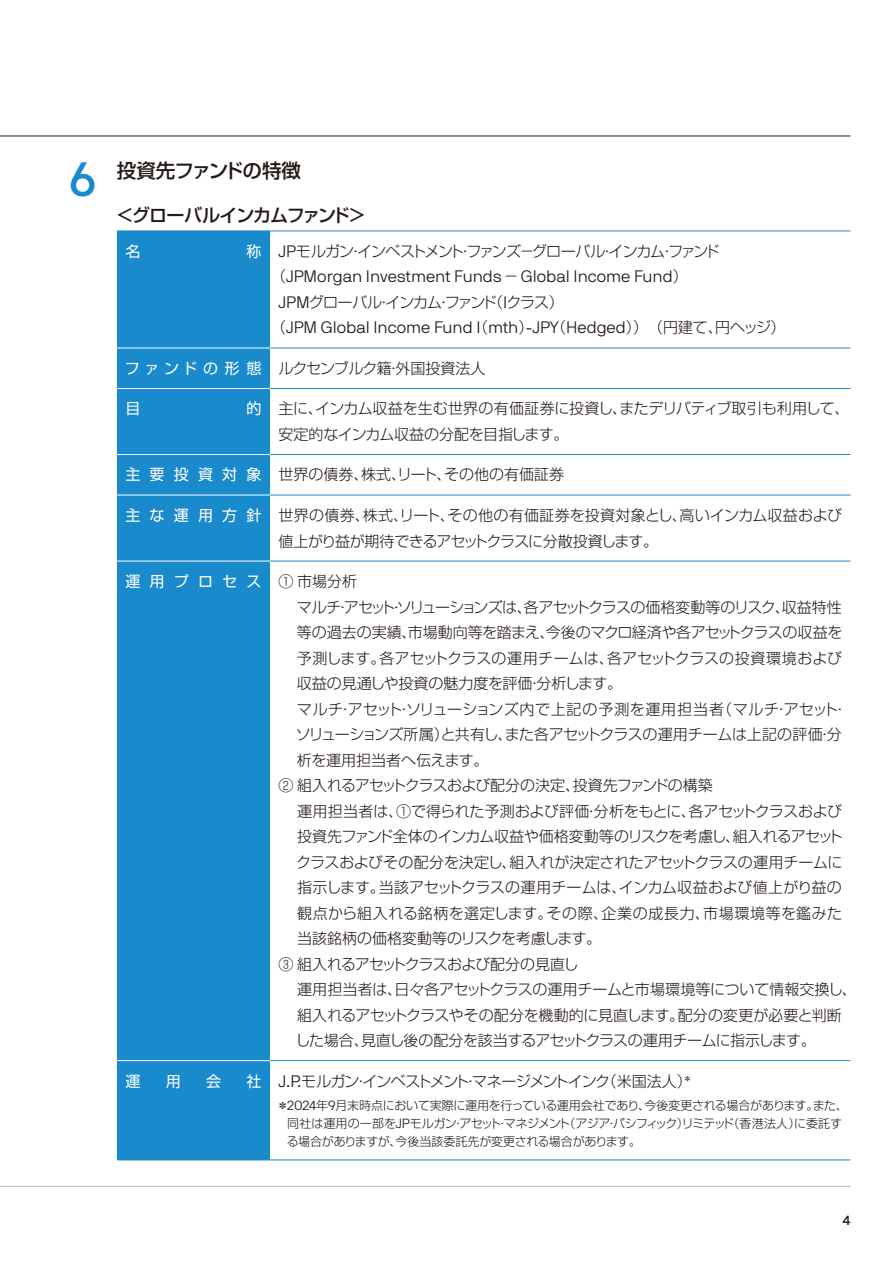
<style>
.page{position:relative;width:893px;height:1263px;background:#fff}
.page>*{position:absolute;margin:0;border:0;box-sizing:border-box;transform-origin:0 0}
.t1{font:47.85px "JPMAM Pro Med";color:#198acc}
.t2{font:500 19.5px "Shin Go Pr 5";letter-spacing:-.035em;color:#231916}
.t3{font:500 18px "Shin Go Pr 5";letter-spacing:-.06em;color:#231916}
.t4{font:16.5px "JPMAM Pro Lig";color:#231916}
.t5{font:300 15px/25.5px "Shin Go Pr 5";letter-spacing:-.02em;color:#231916}
.t6{font:300 15px "Shin Go Pr 5";color:#231916}
.t7{font:300 15px "Shin Go Pr 5";letter-spacing:-.055em;color:#231916}
.t8{font:300 15px "Shin Go Pr 5";letter-spacing:.03em;color:#231916}
.t9{font:300 15px "Shin Go Pr 5";letter-spacing:-.075em;color:#231916}
.t10{font:300 15px "Shin Go Pr 5";letter-spacing:.045em;color:#231916}
.t11{font:300 15px "Shin Go Pr 5";letter-spacing:-.065em;color:#231916}
.t12{font:300 15px "Shin Go Pr 5";letter-spacing:-.05em;color:#231916}
.t13{font:300 15px "Shin Go Pr 5";letter-spacing:-.07em;color:#231916}
.t14{font:15px "Shin Go Pr 5";letter-spacing:.615em;color:#fff}
.t15{font:13.2px "JPMAM Pro Med";color:#231916}
.t16{font:300 12px/18px "Shin Go Pr 5";letter-spacing:-.025em;color:#231916}
.s1{font-weight:400;color:#fff}
.s2{font-family:"JPMAM Pro Lig";font-weight:400;font-size:16.5px}
.s3{font-family:"Shin Go Pr 5";font-weight:300;font-size:15px}
.s4{font-weight:300;color:#231916}
.s5{font-family:"JPMAM Pro Lig";font-weight:400;font-size:13.2px}
</style>
<div class="page">
<hr style="left:0;top:1186px;width:850px;height:1px;background:#b5b5b4">
<hr style="left:0;top:136px;width:850px;height:1px;background:#231916">
<div style="left:117px;top:232px;width:153px;height:927px;background:#198acc"></div>
<hr style="left:117px;top:231px;width:153px;height:1px;background:#198acc">
<hr style="left:270px;top:231px;width:580px;height:1px;background:#198acc">
<hr style="left:270px;top:348px;width:580px;height:1px;background:#198acc">
<hr style="left:270px;top:388px;width:580px;height:1px;background:#198acc">
<hr style="left:270px;top:454px;width:580px;height:1px;background:#198acc">
<hr style="left:270px;top:495px;width:580px;height:1px;background:#198acc">
<hr style="left:270px;top:561px;width:580px;height:1px;background:#198acc">
<hr style="left:270px;top:1060px;width:580px;height:1px;background:#198acc">
<hr style="left:117px;top:1159px;width:153px;height:1px;background:#198acc">
<hr style="left:270px;top:1159px;width:580px;height:1px;background:#198acc">
<hr style="left:117px;top:348px;width:153px;height:1px;background:#fff">
<hr style="left:117px;top:388px;width:153px;height:1px;background:#fff">
<hr style="left:117px;top:454px;width:153px;height:1px;background:#fff">
<hr style="left:117px;top:495px;width:153px;height:1px;background:#fff">
<hr style="left:117px;top:561px;width:153px;height:1px;background:#fff">
<hr style="left:117px;top:1060px;width:153px;height:1px;background:#fff">
<h1 class="t1" style="left:69px;top:152px;width:28px">6</h1>
<h2 class="t2" style="left:117px;top:154px;width:186px">投資先ファンドの特徴</h2>
<p class="t3" style="left:116px;top:200px;width:251px">＜グローバルインカムファンド＞</p>
<p class="t14" style="left:125px;top:239px;width:16px">名</p>
<p class="t9" style="left:246px;top:239px;width:474px"><span class="s1">称</span> <span class="s2">JP</span>モルガン・インベストメント・ファンズ－グローバル・インカム・ファンド</p>
<p class="t4" style="left:271px;top:267px;width:418px"><span class="s3">（</span>JPMorgan Investment Funds <span class="s3">－</span> Global Income Fund<span class="s3">）</span></p>
<p class="t13" style="left:279px;top:290px;width:287px"><span class="s2">JPM</span>グローバル・インカム・ファンド（<span class="s2">I</span>クラス）</p>
<p class="t4" style="left:271px;top:318px;width:516px"><span class="s3">（</span>JPM Global Income Fund I<span class="s3">（</span>mth<span class="s3">）</span>-JPY<span class="s3">（</span>Hedged<span class="s3">））　（円建て、円ヘッジ）</span></p>
<p class="t5" style="left:125px;top:354px;width:362px"><span class="s1">ファンドの形態</span> ルクセンブルク籍・外国投資法人</p>
<p class="t14" style="left:125px;top:396px;width:16px">目</p>
<p class="t5" style="left:279px;top:395px;width:572px;text-indent:-32px"><span class="s1">的</span> 主に、インカム収益を生む世界の有価証券に投資し、またデリバティブ取引も利用して、安定的なインカム収益の分配を目指します。</p>
<p class="t6" style="left:125px;top:462px;width:440px"><span class="s1">主 要 投 資 対 象</span> 世界の債券、株式、リート、その他の有価証券</p>
<p class="t5" style="left:279px;top:501px;width:565px;text-indent:-153px"><span class="s1">主 な 運 用 方 針</span> 世界の債券、株式、リート、その他の有価証券を投資対象とし、高いインカム収益および値上がり益が期待できるアセットクラスに分散投資します。</p>
<p class="t14" style="left:125px;top:569px;width:233px">運用プロセス <span class="s4">①市場分析</span></p>
<p class="t7" style="left:297px;top:594px;width:547px">マルチ・アセット・ソリューションズは、各アセットクラスの価格変動等のリスク、収益特性</p>
<p class="t5" style="left:297px;top:618px;width:547px">等の過去の実績、市場動向等を踏まえ、今後のマクロ経済や各アセットクラスの収益を</p>
<p class="t5" style="left:297px;top:644px;width:547px">予測します。各アセットクラスの運用チームは、各アセットクラスの投資環境および</p>
<p class="t6" style="left:297px;top:671px;width:327px">収益の見通しや投資の魅力度を評価・分析します。</p>
<p class="t8" style="left:297px;top:696px;width:552px">マルチ・アセット・ソリューションズ内で上記の予測を運用担当者（マルチ・アセット・</p>
<p class="t5" style="left:296px;top:720px;width:548px">ソリューションズ所属）と共有し、また各アセットクラスの運用チームは上記の評価・分</p>
<p class="t6" style="left:297px;top:747px;width:193px">析を運用担当者へ伝えます。</p>
<p class="t12" style="left:279px;top:773px;width:436px">② 組入れるアセットクラスおよび配分の決定、投資先ファンドの構築</p>
<p class="t5" style="left:297px;top:797px;width:547px">運用担当者は、①で得られた予測および評価・分析をもとに、各アセットクラスおよび</p>
<p class="t5" style="left:297px;top:822px;width:547px">投資先ファンド全体のインカム収益や価格変動等のリスクを考慮し、組入れるアセット</p>
<p class="t5" style="left:296px;top:848px;width:548px">クラスおよびその配分を決定し、組入れが決定されたアセットクラスの運用チームに</p>
<p class="t5" style="left:297px;top:873px;width:546px">指示します。当該アセットクラスの運用チームは、インカム収益および値上がり益の</p>
<p class="t10" style="left:297px;top:900px;width:547px">観点から組入れる銘柄を選定します。その際、企業の成長力、市場環境等を鑑みた</p>
<p class="t6" style="left:297px;top:926px;width:306px">当該銘柄の価格変動等のリスクを考慮します。</p>
<p class="t7" style="left:279px;top:951px;width:301px">③ 組入れるアセットクラスおよび配分の見直し</p>
<p class="t5" style="left:297px;top:975px;width:561px">運用担当者は、日々各アセットクラスの運用チームと市場環境等について情報交換し、</p>
<p class="t5" style="left:297px;top:1001px;width:546px">組入れるアセットクラスやその配分を機動的に見直します。配分の変更が必要と判断</p>
<p class="t5" style="left:295px;top:1026px;width:522px">した場合、見直し後の配分を該当するアセットクラスの運用チームに指示します。</p>
<p class="t14" style="left:125px;top:1068px;width:16px">運</p>
<p class="t14" style="left:166px;top:1068px;width:16px">用</p>
<p class="t14" style="left:206px;top:1068px;width:16px">会</p>
<p class="t11" style="left:246px;top:1068px;width:447px"><span class="s1">社</span> <span class="s2">J.P.</span>モルガン・インベストメント・マネージメントインク（米国法人）<sup>＊</sup></p>
<p class="t16" style="left:287px;top:1095px;width:563px;text-indent:-10px">＊<span class="s5">2024</span>年<span class="s5">9</span>月末時点において実際に運用を行っている運用会社であり、今後変更される場合があります。また、同社は運用の一部を<span class="s5">JP</span>モルガン・アセット・マネジメント（アジア・パシフィック）リミテッド（香港法人）に委託する場合がありますが、今後当該委託先が変更される場合があります。</p>
<p class="t15" style="left:843px;top:1212px;width:9px">4</p>
</div>
